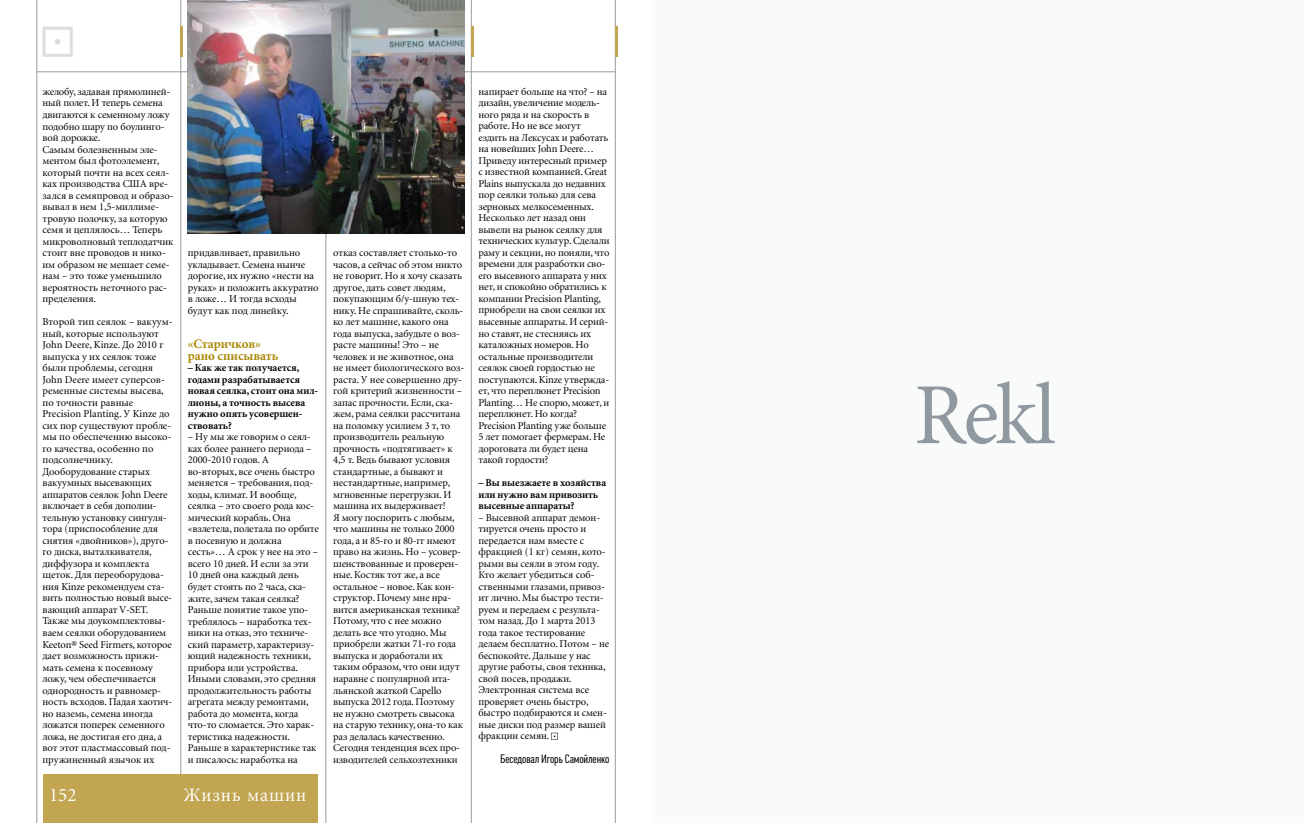
<style>
.page{position:relative;width:1304px;height:823px;background:#fff}
.page>*{position:absolute;margin:0;border:0;box-sizing:border-box;transform-origin:0 0}
.t1{font:87px "Minion Pro";color:#9099a0;scale:.96 1}
.t2{font:19px "Minion Cyr";letter-spacing:.05em;color:#fff;scale:.96 1}
.t3{font:19px "Minion Cyr";letter-spacing:.05em;color:#fff}
.t4{font:700 13px/11.5px "Minion Cyr";letter-spacing:-.005em;color:#a88702}
.t5{font:12px "Plumb Cond";letter-spacing:-.01em;color:#000}
.t6{font:10.5px/11.5px "Minion Cyr";letter-spacing:-.01em;color:#000}
.t7{font:700 10.5px/11.5px "Minion Cyr";letter-spacing:-.01em;color:#000}
</style>
<div class="page">
<hr style="left:181px;top:0;width:1px;height:822px;background:#999b9e">
<hr style="left:326px;top:0;width:1px;height:822px;background:#999b9e">
<hr style="left:471px;top:0;width:1px;height:822px;background:#999b9e">
<hr style="left:615px;top:0;width:1px;height:822px;background:#999b9e">
<hr style="left:37px;top:0;width:1px;height:822px;background:#999b9e">
<hr style="left:37px;top:72px;width:578px;height:1px;background:#999b9e">
<div style="left:43px;top:774px;width:274px;height:48px;background:#c2a551"></div>
<div style="left:43px;top:27px;width:30px;height:30px;border:3px solid #dcddde"></div>
<svg style="left:55px;top:39px;width:6px;height:6px"></svg>
<hr style="left:181px;top:27px;width:2px;height:30px;background:#c2a551">
<hr style="left:471px;top:27px;width:3px;height:30px;background:#c2a551">
<hr style="left:615px;top:27px;width:3px;height:30px;background:#c2a551">
<svg style="left:551px;top:732px;width:7px;height:7px"></svg>
<div style="left:652px;top:0;width:652px;height:822px;background:#f9fafa"></div>
<img style="left:188px;top:0;width:276px;height:233px">
<p class="t6" style="left:43px;top:86px;width:133px">желобу, задавая прямолиней&shy;ный полет. И теперь семена двигаются к семенному ложу подобно шару по боулинго&shy;вой дорожке.<br>Самым болезненным эле&shy;ментом был фотоэлемент, который почти на всех сеял&shy;ках производства США вре&shy;зался в семяпровод и образо&shy;вывал в нем 1,5-миллиме&shy;тровую полочку, за которую семя и цеплялось… Теперь микроволновый теплодатчик стоит вне проводов и нико&shy;им образом не мешает семе&shy;нам – это тоже уменьшило вероятность неточного рас&shy;пределения.</p>
<p class="t6" style="left:43px;top:316px;width:132px">Второй тип сеялок – вакуум&shy;ный, которые используют<br>John Deere, Kinze. До 2010 г выпуска у их сеялок тоже были проблемы, сегодня<br>John Deere имеет суперсов&shy;ременные системы высева, по точности равные<br>Precision Planting. У Kinze до сих пор существуют пробле&shy;мы по обеспечению высоко&shy;го качества, особенно по подсолнечнику.<br>Дооборудование старых вакуумных высевающих аппаратов сеялок John Deere включает в себя дополни&shy;тельную установку сингуля&shy;тора (приспособление для снятия «двойников»), друго&shy;го диска, выталкивателя, диффузора и комплекта щеток. Для переоборудова&shy;ния Kinze рекомендуем ста&shy;вить полностью новый высе&shy;вающий аппарат V-SET.<br>Также мы доукомплектовы&shy;ваем сеялки оборудованием<br>Keeton® Seed Firmers, которое дает возможность прижи&shy;мать семена к посевному ложу, чем обеспечивается однородность и равномер&shy;ность всходов. Падая хаотич&shy;но наземь, семена иногда ложатся поперек семенного ложа, не достигая его дна, а вот этот пластмассовый под&shy;пружиненный язычок их</p>
<p class="t6" style="left:188px;top:246px;width:132px">придавливает, правильно укладывает. Семена нынче дорогие, их нужно «нести на руках» и положить аккуратно в ложе… И тогда всходы будут как под линейку.</p>
<p class="t4" style="left:188px;top:338px;width:92px">«Старичков» рано списывать</p>
<p class="t7" style="left:188px;top:362px;width:132px">– Как же так получается, годами разрабатывается новая сеялка, стоит она мил&shy;лионы, а точность высева нужно опять усовершен&shy;ствовать?</p>
<p class="t6" style="left:188px;top:431px;width:133px">– Ну мы же говорим о сеял&shy;ках более раннего периода –<br>2000-2010 годов. А во-вторых, все очень быстро меняется – требования, под&shy;ходы, климат. И вообще, сеялка – это своего рода кос&shy;мический корабль. Она «взлетела, полетала по орбите в посевную и должна сесть»… А срок у нее на это – всего 10 дней. И если за эти<br>10 дней она каждый день будет стоять по 2 часа, ска&shy;жите, зачем такая сеялка?<br>Раньше понятие такое упо&shy;треблялось – наработка тех&shy;ники на отказ, это техниче&shy;ский параметр, характеризу&shy;ющий надежность техники, прибора или устройства.<br>Иными словами, это средняя продолжительность работы агрегата между ремонтами, работа до момента, когда что-то сломается. Это харак&shy;теристика надежности.<br>Раньше в характеристике так и писалось: наработка на</p>
<h2 class="t3" style="left:49px;top:783px;width:29px">152</h2>
<h2 class="t2" style="left:183px;top:783px;width:130px">Жизнь машин</h2>
<p class="t6" style="left:333px;top:247px;width:133px">отказ составляет столько-то часов, а сейчас об этом никто не говорит. Но я хочу сказать другое, дать совет людям, покупающим б/у-шную тех&shy;нику. Не спрашивайте, сколь&shy;ко лет машине, какого она года выпуска, забудьте о воз&shy;расте машины! Это – не человек и не животное, она не имеет биологического воз&shy;раста. У нее совершенно дру&shy;гой критерий жизненности – запас прочности. Если, ска&shy;жем, рама сеялки рассчитана на поломку усилием 3 т, то производитель реальную прочность «подтягивает» к<br>4,5 т. Ведь бывают условия стандартные, а бывают и нестандартные, например, мгновенные перегрузки. И машина их выдерживает!<br>Я могу поспорить с любым, что машины не только 2000 года, а и 85-го и 80-гг имеют право на жизнь. Но – усовер&shy;шенствованные и проверен&shy;ные. Костяк тот же, а все остальное – новое. Как кон&shy;структор. Почему мне нра&shy;вится американская техника?<br>Потому, что с нее можно делать все что угодно. Мы приобрели жатки 71-го года выпуска и доработали их таким образом, что они идут наравне с популярной ита&shy;льянской жаткой Capello выпуска 2012 года. Поэтому не нужно смотреть свысока на старую технику, она-то как раз делалась качественно.<br>Сегодня тенденция всех про&shy;изводителей сельхозтехники</p>
<p class="t6" style="left:478px;top:85px;width:133px">напирает больше на что? – на дизайн, увеличение модель&shy;ного ряда и на скорость в работе. Но не все могут ездить на Лексусах и работать на новейших John Deere…<br>Приведу интересный пример с известной компанией. Great<br>Plains выпускала до недавних пор сеялки только для сева зерновых мелкосеменных.<br>Несколько лет назад они вывели на рынок сеялку для технических культур. Сделали раму и секции, но поняли, что времени для разработки сво&shy;его высевного аппарата у них нет, и спокойно обратились к компании Precision Planting, приобрели на свои сеялки их высевные аппараты. И серий&shy;но ставят, не стесняясь их каталожных номеров. Но остальные производители сеялок своей гордостью не поступаются. Kinze утвержда&shy;ет, что переплюнет Precision<br>Planting… Не спорю, может, и переплюнет. Но когда?<br>Precision Planting уже больше<br>5 лет помогает фермерам. Не дороговата ли будет цена такой гордости?</p>
<p class="t7" style="left:478px;top:476px;width:129px">– Вы выезжаете в хозяйства или нужно вам привозить высевные аппараты?</p>
<p class="t6" style="left:478px;top:511px;width:132px">– Высевной аппарат демон&shy;тируется очень просто и передается нам вместе с фракцией (1 кг) семян, кото&shy;рыми вы сеяли в этом году.<br>Кто желает убедиться соб&shy;ственными глазами, привоз&shy;ит лично. Мы быстро тести&shy;руем и передаем с результа&shy;том назад. До 1 марта 2013 года такое тестирование делаем бесплатно. Потом – не беспокойте. Дальше у нас другие работы, своя техника, свой посев, продажи.<br>Электронная система все проверяет очень быстро, быстро подбираются и смен&shy;ные диски под размер вашей фракции семян.</p>
<p class="t5" style="left:500px;top:751px;width:111px">Беседовал Игорь Самойленко</p>
<h1 class="t1" style="left:914px;top:357px;width:149px">Rekl</h1>
</div>
